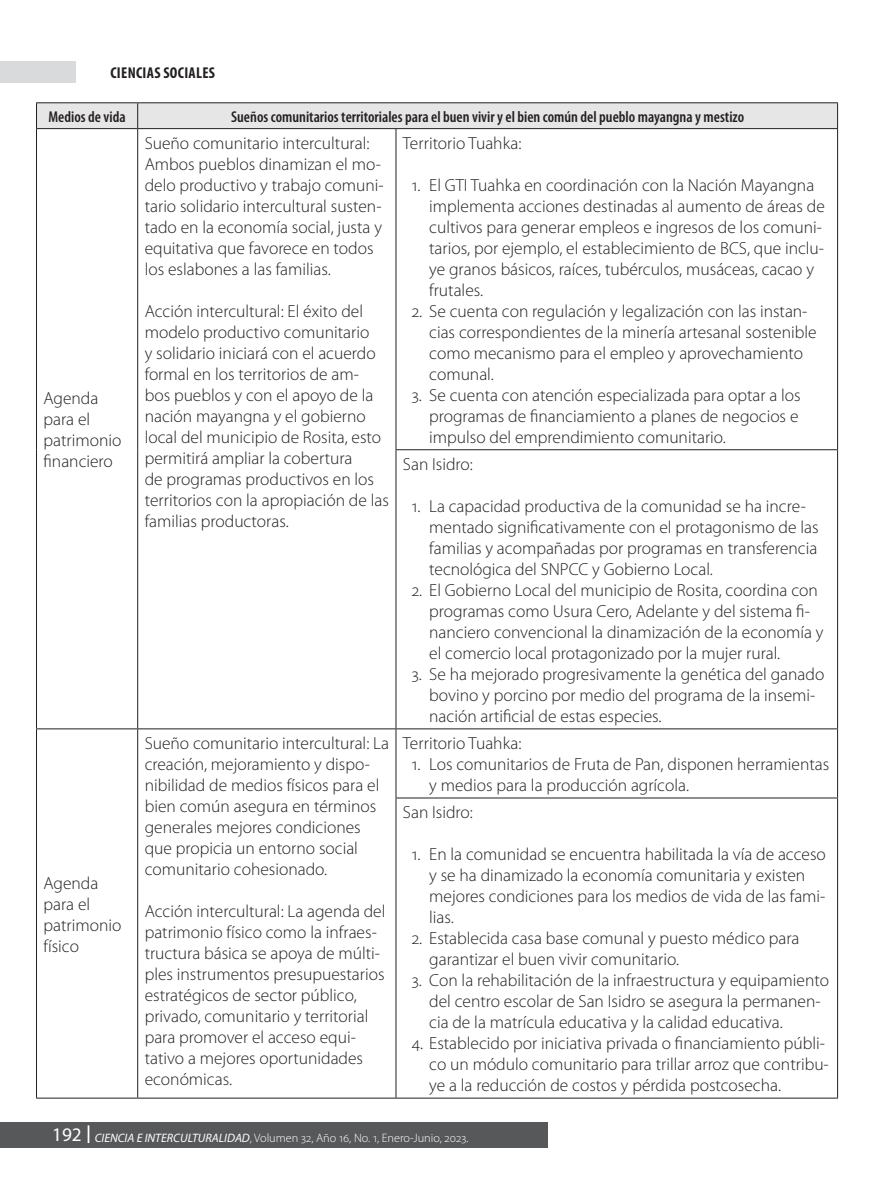
<style>
.page{position:relative;width:882px;height:1197px;background:#fff}
.page>*{position:absolute;margin:0;border:0;box-sizing:border-box;transform-origin:0 0}
.viñeta_tabla{font:300 17.5px/21px "Myriad Pro";color:#231f20}
.Tabla{font:300 17.5px/21px "Myriad Pro";color:#231f20}
.titulo_02_tabla{font:600 condensed 15.75px "Myriad Pro";color:#231f20}
.t1{font:700 condensed 15.75px "Myriad Pro";letter-spacing:.02em;color:#231f20}
.t2{font:300 12.25px "Myriad Pro";color:#fff}
.s1{font-weight:400;font-size:19.25px}
.s2{font-weight:400;font-style:italic}
</style>
<div class="page">
<div style="left:0;top:1122px;width:548px;height:26px;background:#57585a"></div>
<div style="left:0;top:62px;width:76px;height:21px;background:#d9dadc"></div>
<svg style="left:88px;top:1125px;width:1px;height:18px"></svg>
<hr style="left:36px;top:102px;width:102px;height:1px;background:#231f20">
<hr style="left:138px;top:102px;width:258px;height:1px;background:#231f20">
<hr style="left:396px;top:102px;width:442px;height:1px;background:#231f20">
<div style="left:36px;top:103px;width:802px;height:25px;background:#e7e6e6"></div>
<hr style="left:36px;top:128px;width:102px;height:1px;background:#231f20">
<hr style="left:138px;top:128px;width:258px;height:1px;background:#231f20">
<hr style="left:396px;top:128px;width:442px;height:1px;background:#231f20">
<hr style="left:36px;top:129px;width:1px;height:321px;background:#231f20">
<hr style="left:137px;top:129px;width:1px;height:321px;background:#231f20">
<hr style="left:36px;top:450px;width:1px;height:278px;background:#231f20">
<hr style="left:137px;top:450px;width:1px;height:278px;background:#231f20">
<hr style="left:396px;top:129px;width:1px;height:320px;background:#231f20">
<hr style="left:837px;top:129px;width:1px;height:320px;background:#231f20">
<hr style="left:396px;top:449px;width:442px;height:1px;background:#231f20">
<hr style="left:396px;top:450px;width:1px;height:278px;background:#231f20">
<hr style="left:837px;top:450px;width:1px;height:278px;background:#231f20">
<hr style="left:36px;top:728px;width:102px;height:1px;background:#231f20">
<hr style="left:36px;top:729px;width:1px;height:69px;background:#231f20">
<hr style="left:138px;top:728px;width:258px;height:1px;background:#231f20">
<hr style="left:137px;top:729px;width:1px;height:69px;background:#231f20">
<hr style="left:36px;top:798px;width:1px;height:300px;background:#231f20">
<hr style="left:137px;top:798px;width:1px;height:300px;background:#231f20">
<hr style="left:36px;top:1098px;width:102px;height:1px;background:#231f20">
<hr style="left:138px;top:1098px;width:258px;height:1px;background:#231f20">
<hr style="left:396px;top:728px;width:442px;height:1px;background:#231f20">
<hr style="left:396px;top:729px;width:1px;height:69px;background:#231f20">
<hr style="left:837px;top:729px;width:1px;height:69px;background:#231f20">
<hr style="left:396px;top:798px;width:442px;height:1px;background:#231f20">
<hr style="left:396px;top:798px;width:1px;height:300px;background:#231f20">
<hr style="left:837px;top:798px;width:1px;height:300px;background:#231f20">
<hr style="left:396px;top:1098px;width:442px;height:1px;background:#231f20">
<p class="t1" style="left:110px;top:63px;width:106px">CIENCIAS SOCIALES</p>
<p class="titulo_02_tabla" style="left:49px;top:108px;width:79px">Medios de vida</p>
<p class="titulo_02_tabla" style="left:231px;top:108px;width:515px">Sueños comunitarios territoriales para el buen vivir y el bien común del pueblo mayangna y mestizo</p>
<p class="Tabla" style="left:44px;top:388px;width:79px">Agenda para el patrimonio financiero</p>
<p class="Tabla" style="left:44px;top:873px;width:79px">Agenda para el patrimonio físico</p>
<p class="Tabla" style="left:145px;top:133px;width:241px">Sueño comunitario intercultural:<br>Ambos pueblos dinamizan el mo&shy;delo productivo y trabajo comuni&shy;tario solidario intercultural susten&shy;tado en la economía social, justa y equitativa que favorece en todos los eslabones a las familias.</p>
<p class="Tabla" style="left:145px;top:301px;width:246px">Acción intercultural: El éxito del modelo productivo comunitario<br>y solidario iniciará con el acuerdo formal en los territorios de am&shy;bos pueblos y con el apoyo de la nación mayangna y el gobierno local del municipio de Rosita, esto permitirá ampliar la cobertura<br>de programas productivos en los territorios con la apropiación de las familias productoras.</p>
<p class="Tabla" style="left:145px;top:733px;width:246px">Sueño comunitario intercultural: La creación, mejoramiento y dispo&shy;nibilidad de medios físicos para el bien común asegura en términos generales mejores condiciones que propicia un entorno social comunitario cohesionado.</p>
<p class="Tabla" style="left:145px;top:901px;width:242px">Acción intercultural: La agenda del patrimonio físico como la infraes&shy;tructura básica se apoya de múlti&shy;ples instrumentos presupuestarios estratégicos de sector público, privado, comunitario y territorial para promover el acceso equi&shy;tativo a mejores oportunidades económicas.</p>
<p class="Tabla" style="left:403px;top:133px;width:120px">Territorio Tuahka:</p>
<p class="viñeta_tabla" style="left:429px;top:175px;width:397px;text-indent:-18px">1. El GTI Tuahka en coordinación con la Nación Mayangna implementa acciones destinadas al aumento de áreas de cultivos para generar empleos e ingresos de los comuni&shy;tarios, por ejemplo, el establecimiento de BCS, que inclu&shy;ye granos básicos, raíces, tubérculos, musáceas, cacao y frutales.</p>
<p class="viñeta_tabla" style="left:429px;top:301px;width:389px;text-indent:-18px">2. Se cuenta con regulación y legalización con las instan&shy;cias correspondientes de la minería artesanal sostenible como mecanismo para el empleo y aprovechamiento comunal.</p>
<p class="viñeta_tabla" style="left:429px;top:385px;width:373px;text-indent:-18px">3. Se cuenta con atención especializada para optar a los programas de financiamiento a planes de negocios e impulso del emprendimiento comunitario.</p>
<p class="Tabla" style="left:403px;top:454px;width:71px">San Isidro:</p>
<p class="viñeta_tabla" style="left:429px;top:496px;width:391px;text-indent:-18px">1. La capacidad productiva de la comunidad se ha incre&shy;mentado significativamente con el protagonismo de las familias y acompañadas por programas en transferencia tecnológica del SNPCC y Gobierno Local.</p>
<p class="viñeta_tabla" style="left:429px;top:580px;width:396px;text-indent:-18px">2. El Gobierno Local del municipio de Rosita, coordina con programas como Usura Cero, Adelante y del sistema fi&shy;nanciero convencional la dinamización de la economía y el comercio local protagonizado por la mujer rural.</p>
<p class="viñeta_tabla" style="left:429px;top:664px;width:397px;text-indent:-18px">3. Se ha mejorado progresivamente la genética del ganado bovino y porcino por medio del programa de la insemi&shy;nación artificial de estas especies.</p>
<p class="Tabla" style="left:403px;top:733px;width:120px">Territorio Tuahka:</p>
<p class="viñeta_tabla" style="left:429px;top:754px;width:402px;text-indent:-18px">1. Los comunitarios de Fruta de Pan, disponen herramientas y medios para la producción agrícola.</p>
<p class="Tabla" style="left:403px;top:802px;width:71px">San Isidro:</p>
<p class="viñeta_tabla" style="left:429px;top:844px;width:398px;text-indent:-18px">1. En la comunidad se encuentra habilitada la vía de acceso y se ha dinamizado la economía comunitaria y existen mejores condiciones para los medios de vida de las fami&shy;lias.</p>
<p class="viñeta_tabla" style="left:429px;top:928px;width:372px;text-indent:-18px">2. Establecida casa base comunal y puesto médico para garantizar el buen vivir comunitario.</p>
<p class="viñeta_tabla" style="left:429px;top:970px;width:401px;text-indent:-18px">3. Con la rehabilitación de la infraestructura y equipamiento del centro escolar de San Isidro se asegura la permanen&shy;cia de la matrícula educativa y la calidad educativa.</p>
<p class="viñeta_tabla" style="left:429px;top:1033px;width:401px;text-indent:-18px">4. Establecido por iniciativa privada o financiamiento públi&shy;co un módulo comunitario para trillar arroz que contribu&shy;ye a la reducción de costos y pérdida postcosecha.</p>
<p class="t2" style="left:52px;top:1131px;width:418px"><span class="s1">192</span> <span class="s2">CIENCIA E INTERCULTURALIDAD</span>, Volumen 32, Año 16, No. 1, Enero-Junio, 2023.</p>
</div>
